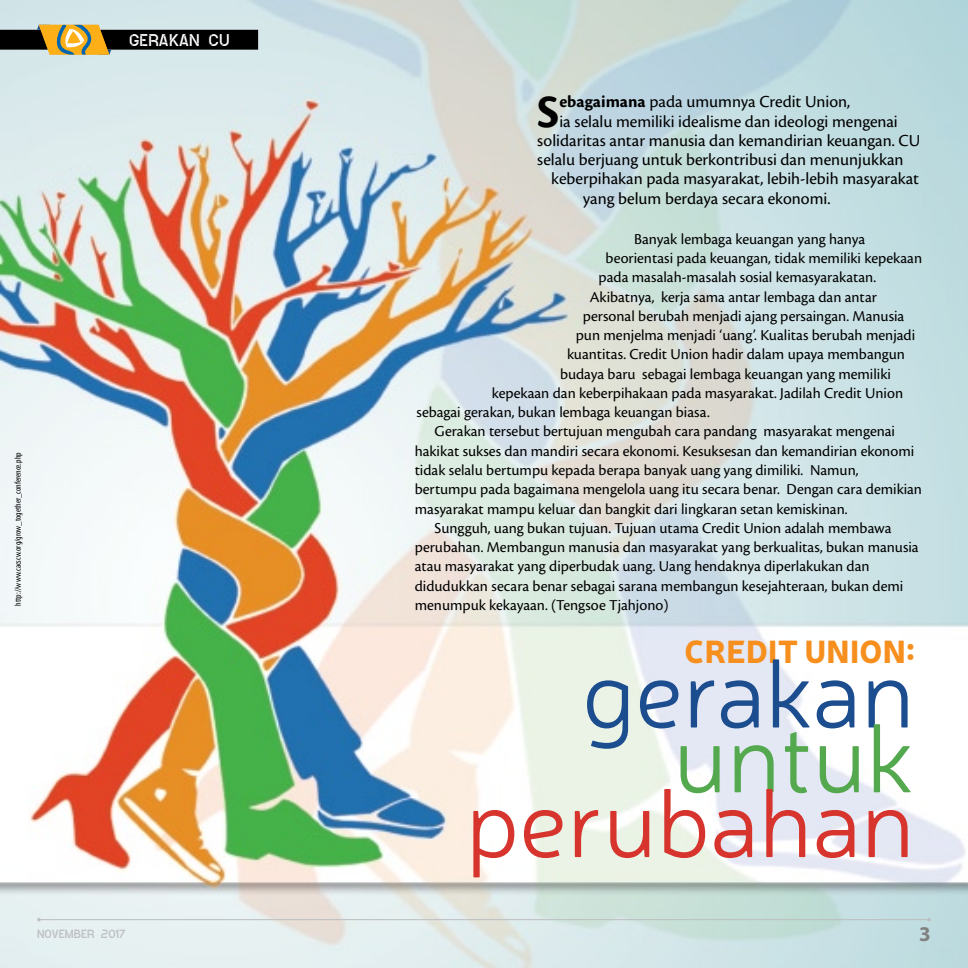
<style>
.page{position:relative;width:968px;height:968px;background:#fff}
.page>*{position:absolute;margin:0;border:0;box-sizing:border-box;transform-origin:0 0}
.Judul{font:300 96.25px "Neris";color:#d6342d}
.Judul-2{font:300 96.25px "Neris";color:#1b4d8f}
.Judul-3{font:300 96.25px "Neris";color:#54a94f}
.paragraf_awal{font:700 48.12px "Cronos Pro";color:#000}
.Judul-4{font:900 31.5px "Neris";color:#f78f1e}
.paragraf_awal-2{font:17.5px "Cronos Pro";color:#000}
.t1{font:17.5px "ideoma SPRAY";color:#fff}
.paragraf_isi{font:15.75px/19.2px "Cronos Pro";color:#000}
.t2{font:12.25px "ideoma SPRAY";color:#bcbdbf}
.Foto_source{font:condensed 8.75px "Myriad Pro";color:#000}
.s1{font-weight:700}
</style>
<div class="page">
<img style="left:0;top:0;width:967px;height:967px">
<svg style="left:0;top:25px;width:258px;height:30px;background:#68634b"></svg>
<hr style="left:39px;top:919px;width:889px;height:1px;background:#bcbdbf">
<svg style="left:37px;top:917px;width:4px;height:4px"></svg>
<svg style="left:919px;top:927px;width:10px;height:14px"></svg>
<p class="t1" style="left:129px;top:30px;width:102px">GERAKAN CU</p>
<p class="Foto_source" style="left:13px;top:605px;width:155px;rotate:-90deg">http://www.cacscw.org/grow_together_conference.php</p>
<p class="t2" style="left:37px;top:925px;width:90px">NOVEMBER 2017</p>
<p class="paragraf_awal" style="left:537px;top:84px;width:24px">S</p>
<p class="paragraf_awal-2" style="left:559px;top:92px;width:292px"><span class="s1">ebagaimana</span> pada umumnya Credit Union,</p>
<p class="paragraf_awal-2" style="left:559px;top:111px;width:340px">ia selalu memiliki idealisme dan ideologi mengenai</p>
<p class="paragraf_awal-2" style="left:537px;top:130px;width:384px">solidaritas antar manusia dan kemandirian keuangan. CU</p>
<p class="paragraf_awal-2" style="left:537px;top:149px;width:368px">selalu berjuang untuk berkontribusi dan menunjukkan</p>
<p class="paragraf_awal-2" style="left:551px;top:169px;width:369px">keberpihakan pada masyarakat, lebih-lebih masyarakat</p>
<p class="paragraf_awal-2" style="left:582px;top:188px;width:249px">yang belum berdaya secara ekonomi.</p>
<p class="paragraf_isi" style="left:634px;top:229px;width:232px">Banyak lembaga keuangan yang hanya</p>
<p class="paragraf_isi" style="left:605px;top:248px;width:318px">beorientasi pada keuangan, tidak memiliki kepekaan</p>
<p class="paragraf_isi" style="left:598px;top:268px;width:279px">pada masalah-masalah sosial kemasyarakatan.</p>
<p class="paragraf_isi" style="left:589px;top:287px;width:288px">Akibatnya, kerja sama antar lembaga dan antar</p>
<p class="paragraf_isi" style="left:582px;top:306px;width:323px">personal berubah menjadi ajang persaingan. Manusia</p>
<p class="paragraf_isi" style="left:575px;top:325px;width:341px">pun menjelma menjadi ‘uang’. Kualitas berubah menjadi</p>
<p class="paragraf_isi" style="left:567px;top:345px;width:339px">kuantitas. Credit Union hadir dalam upaya membangun</p>
<p class="paragraf_isi" style="left:560px;top:364px;width:332px">budaya baru sebagai lembaga keuangan yang memiliki</p>
<p class="paragraf_isi" style="left:491px;top:383px;width:413px">kepekaan dan keberpihakaan pada masyarakat. Jadilah Credit Union</p>
<p class="paragraf_isi" style="left:416px;top:402px;width:295px">sebagai gerakan, bukan lembaga keuangan biasa.</p>
<p class="paragraf_isi" style="left:414px;top:422px;width:509px;text-indent:20px">Gerakan tersebut bertujuan mengubah cara pandang masyarakat mengenai hakikat sukses dan mandiri secara ekonomi. Kesuksesan dan kemandirian ekonomi tidak selalu bertumpu kepada berapa banyak uang yang dimiliki. Namun, bertumpu pada bagaimana mengelola uang itu secara benar. Dengan cara demikian masyarakat mampu keluar dan bangkit dari lingkaran setan kemiskinan.</p>
<p class="paragraf_isi" style="left:414px;top:518px;width:505px;text-indent:20px">Sungguh, uang bukan tujuan. Tujuan utama Credit Union adalah membawa perubahan. Membangun manusia dan masyarakat yang berkualitas, bukan manusia atau masyarakat yang diperbudak uang. Uang hendaknya diperlakukan dan didudukkan secara benar sebagai sarana membangun kesejahteraan, bukan demi menumpuk kekayaan. (Tengsoe Tjahjono)</p>
<p class="Judul-4" style="left:684px;top:628px;width:40px">CREDIT</p>
<p class="Judul-4" style="left:804px;top:628px;width:111px">UNION:</p>
<p class="Judul-2" style="left:582px;top:632px;width:334px">gerakan</p>
<p class="Judul-3" style="left:673px;top:697px;width:242px">untuk</p>
<p class="Judul" style="left:466px;top:762px;width:450px">perubahan</p>
</div>
